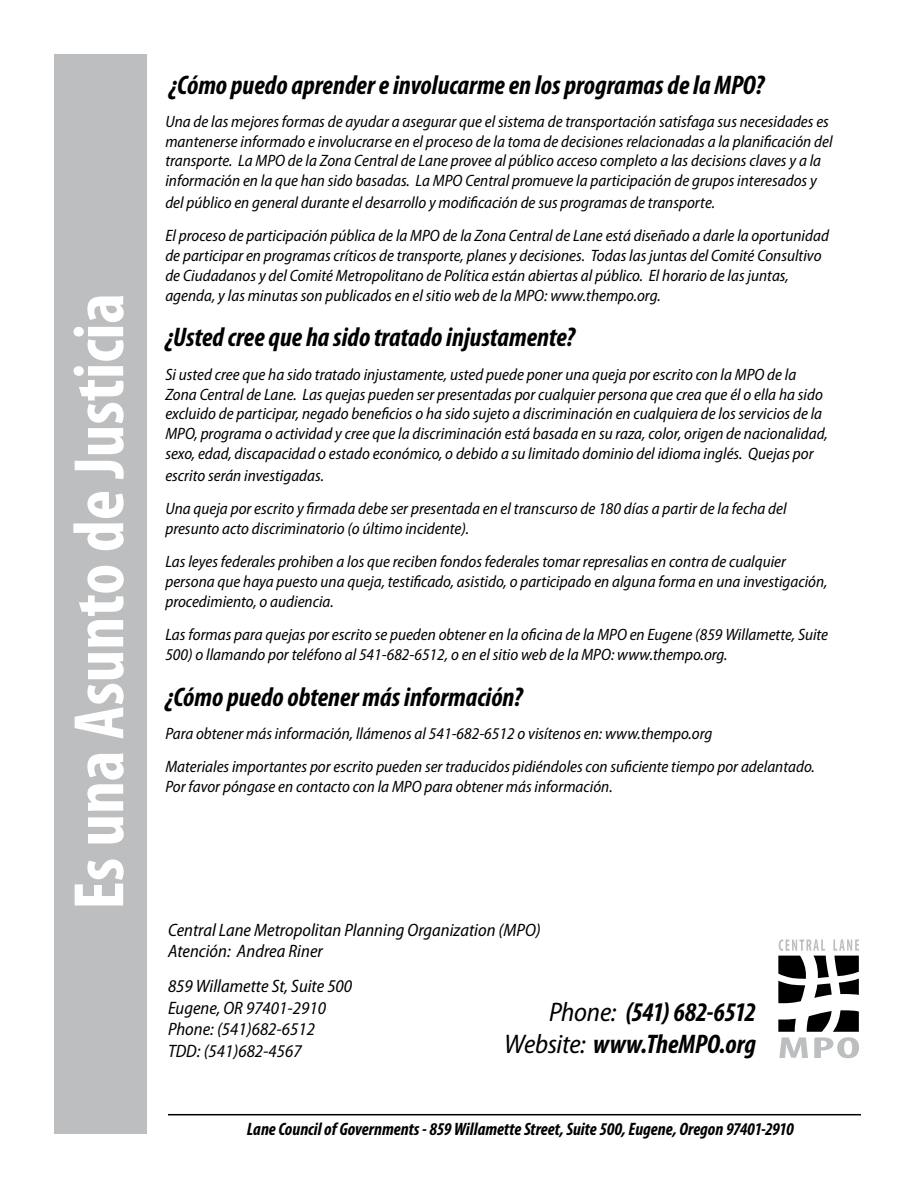
<style>
.page{position:relative;width:918px;height:1188px;background:#fff}
.page>*{position:absolute;margin:0;border:0;box-sizing:border-box;transform-origin:0 0}
.t1{font:700 condensed 72px "Myriad Pro";color:#fff}
.t2{font:italic 700 condensed 27px/32.4px "Myriad Pro";color:#000;text-align:right}
.t3{font:italic semi-condensed 18px/21.6px "Myriad Pro";color:#000}
.t4{font:italic 700 condensed 18px "Myriad Pro";color:#000}
.t5{font:italic semi-condensed 16.5px/19.8px "Myriad Pro";color:#000}
.s1{font-weight:400;font-stretch:semi-condensed}
</style>
<div class="page">
<hr style="left:168px;top:1114px;width:693px;height:1px;background:#000">
<div style="left:54px;top:54px;width:93px;height:1080px;background:#bcbec0"></div>
<svg style="left:778px;top:939px;width:81px;height:120px"></svg>
<h1 class="t1" style="left:60px;top:910px;width:618px;rotate:-90deg">Es una Asunto de Justicia</h1>
<h2 class="t2" style="left:169px;top:69px;width:596px">¿Cómo puedo aprender e involucarme en los programas de la MPO?</h2>
<p class="t5" style="left:165px;top:112px;width:669px">Una de las mejores formas de ayudar a asegurar que el sistema de transportación satisfaga sus necesidades es mantenerse informado e involucrarse en el proceso de la toma de decisiones relacionadas a la planificación del transporte. La MPO de la Zona Central de Lane provee al público acceso completo a las decisions claves y a la información en la que han sido basadas. La MPO Central promueve la participación de grupos interesados y</p>
<p class="t5" style="left:165px;top:186px;width:665px;line-height:33.3px">del público en general durante el desarrollo y modificación de sus programas de transporte.<br>El proceso de participación pública de la MPO de la Zona Central de Lane está diseñado a darle la oportunidad</p>
<p class="t5" style="left:165px;top:246px;width:658px">de participar en programas críticos de transporte, planes y decisiones. Todas las juntas del Comité Consultivo de Ciudadanos y del Comité Metropolitano de Política están abiertas al público. El horario de las juntas, agenda, y las minutas son publicados en el sitio web de la MPO: www.thempo.org.</p>
<h2 class="t2" style="left:165px;top:322px;width:411px">¿Usted cree que ha sido tratado injustamente?</h2>
<p class="t5" style="left:165px;top:365px;width:664px">Si usted cree que ha sido tratado injustamente, usted puede poner una queja por escrito con la MPO de la Zona Central de Lane. Las quejas pueden ser presentadas por cualquier persona que crea que él o ella ha sido excluido de participar, negado beneficios o ha sido sujeto a discriminación en cualquiera de los servicios de la MPO, programa o actividad y cree que la discriminación está basada en su raza, color, origen de nacionalidad, sexo, edad, discapacidad o estado económico, o debido a su limitado dominio del idioma inglés. Quejas por</p>
<p class="t5" style="left:165px;top:459px;width:623px;line-height:33.3px">escrito serán investigadas.<br>Una queja por escrito y firmada debe ser presentada en el transcurso de 180 días a partir de la fecha del</p>
<p class="t5" style="left:165px;top:512px;width:622px;line-height:33.3px">presunto acto discriminatorio (o último incidente).<br>Las leyes federales prohiben a los que reciben fondos federales tomar represalias en contra de cualquier</p>
<p class="t5" style="left:165px;top:572px;width:664px">persona que haya puesto una queja, testificado, asistido, o participado en alguna forma en una investigación, procedimiento, o audiencia.</p>
<p class="t5" style="left:165px;top:625px;width:664px">Las formas para quejas por escrito se pueden obtener en la oficina de la MPO en Eugene (859 Willamette, Suite<br>500) o llamando por teléfono al 541-682-6512, o en el sitio web de la MPO: www.thempo.org.</p>
<h2 class="t2" style="left:165px;top:681px;width:359px">¿Cómo puedo obtener más información?</h2>
<p class="t5" style="left:165px;top:717px;width:651px;line-height:33.3px">Para obtener más información, llámenos al 541-682-6512 o visítenos en: www.thempo.org<br>Materiales importantes por escrito pueden ser traducidos pidiéndoles con suficiente tiempo por adelantado.</p>
<p class="t5" style="left:165px;top:777px;width:449px">Por favor póngase en contacto con la MPO para obtener más información.</p>
<p class="t3" style="left:168px;top:919px;width:374px">Central Lane Metropolitan Planning Organization (MPO)<br>Atención: Andrea Riner</p>
<p class="t3" style="left:168px;top:976px;width:186px">859 Willamette St, Suite 500<br>Eugene, OR 97401-2910<br>Phone: (541)682-6512<br>TDD: (541)682-4567</p>
<h2 class="t2" style="left:504px;top:997px;width:253px"><span class="s1">Phone:</span> (541) 682-6512<br><span class="s1">Website:</span> www.TheMPO.org</h2>
<p class="t4" style="left:247px;top:1119px;width:548px">Lane Council of Governments - 859 Willamette Street, Suite 500, Eugene, Oregon 97401-2910</p>
</div>
